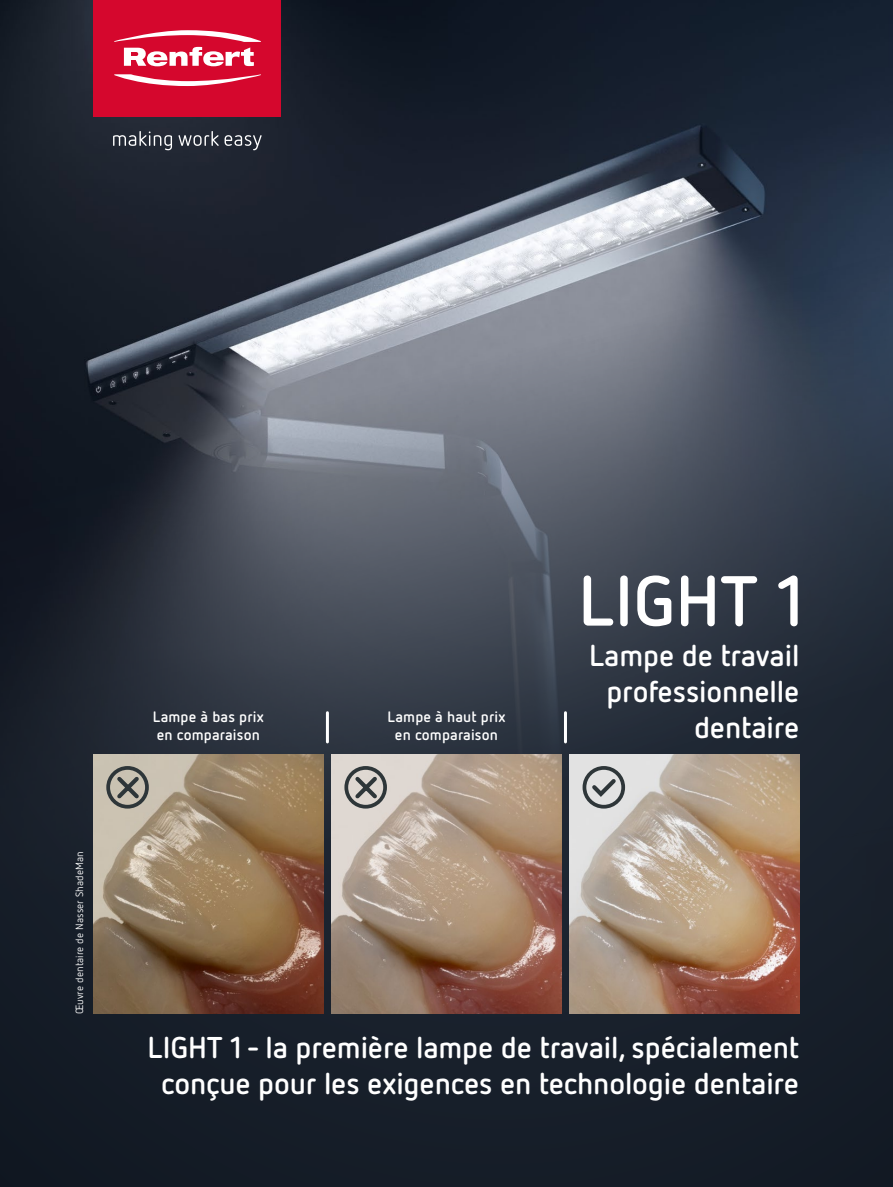
<style>
.page{position:relative;width:893px;height:1187px;background:#fff}
.page>*{position:absolute;margin:0;border:0;box-sizing:border-box;transform-origin:0 0}
.t1{font:700 70.5px "Netto Pro";color:#fff}
.t2{font:700 30px/36px "Netto Pro";letter-spacing:-.005em;color:#fff;text-align:right}
.t3{font:700 15px/18px "Netto Pro";letter-spacing:.01em;color:#fff}
.t4{font:10.5px "Netto Pro";letter-spacing:.01em;color:#fff}
</style>
<div class="page">
<div style="left:0;top:0;width:893px;height:1186px;background:#151d28"></div>
<img style="left:50px;top:0;width:843px;height:1014px">
<svg style="left:113px;top:131px;width:149px;height:19px"></svg>
<div style="left:94px;top:0;width:187px;height:116px;background:#d5072d"></div>
<svg style="left:114px;top:74px;width:147px;height:12px"></svg>
<svg style="left:114px;top:30px;width:147px;height:36px"></svg>
<hr style="left:326px;top:712px;width:3px;height:30px;background:#fff">
<hr style="left:564px;top:712px;width:3px;height:30px;background:#fff">
<img style="left:332px;top:754px;width:229px;height:259px">
<img style="left:570px;top:754px;width:229px;height:259px">
<img style="left:94px;top:754px;width:229px;height:259px">
<svg style="left:588px;top:775px;width:31px;height:24px"></svg>
<div style="left:583px;top:766px;width:42px;height:42px;border:4px solid #2e3639;border-radius:50%"></div>
<div style="left:344px;top:766px;width:43px;height:42px;border:4px solid #2e3639;border-radius:50%"></div>
<svg style="left:352px;top:773px;width:29px;height:29px"></svg>
<div style="left:106px;top:766px;width:43px;height:42px;border:4px solid #2e3639;border-radius:50%"></div>
<svg style="left:113px;top:773px;width:30px;height:29px"></svg>
<p class="t4" style="left:73px;top:1014px;width:165px;rotate:-90deg">Œuvre dentaire de Nasser ShadeMan</p>
<p class="t3" style="left:153px;top:707px;width:113px">Lampe à bas prix en comparaison</p>
<p class="t3" style="left:388px;top:707px;width:119px;text-align:center">Lampe à haut prix en comparaison</p>
<h1 class="t1" style="left:578px;top:553px;width:228px">LIGHT 1</h1>
<p class="t2" style="left:589px;top:636px;width:212px">Lampe de travail professionnelle dentaire</p>
<p class="t2" style="left:148px;top:1028px;width:653px;text-align:center">LIGHT 1 - la première lampe de travail, spécialement conçue pour les exigences en technologie dentaire</p>
</div>
